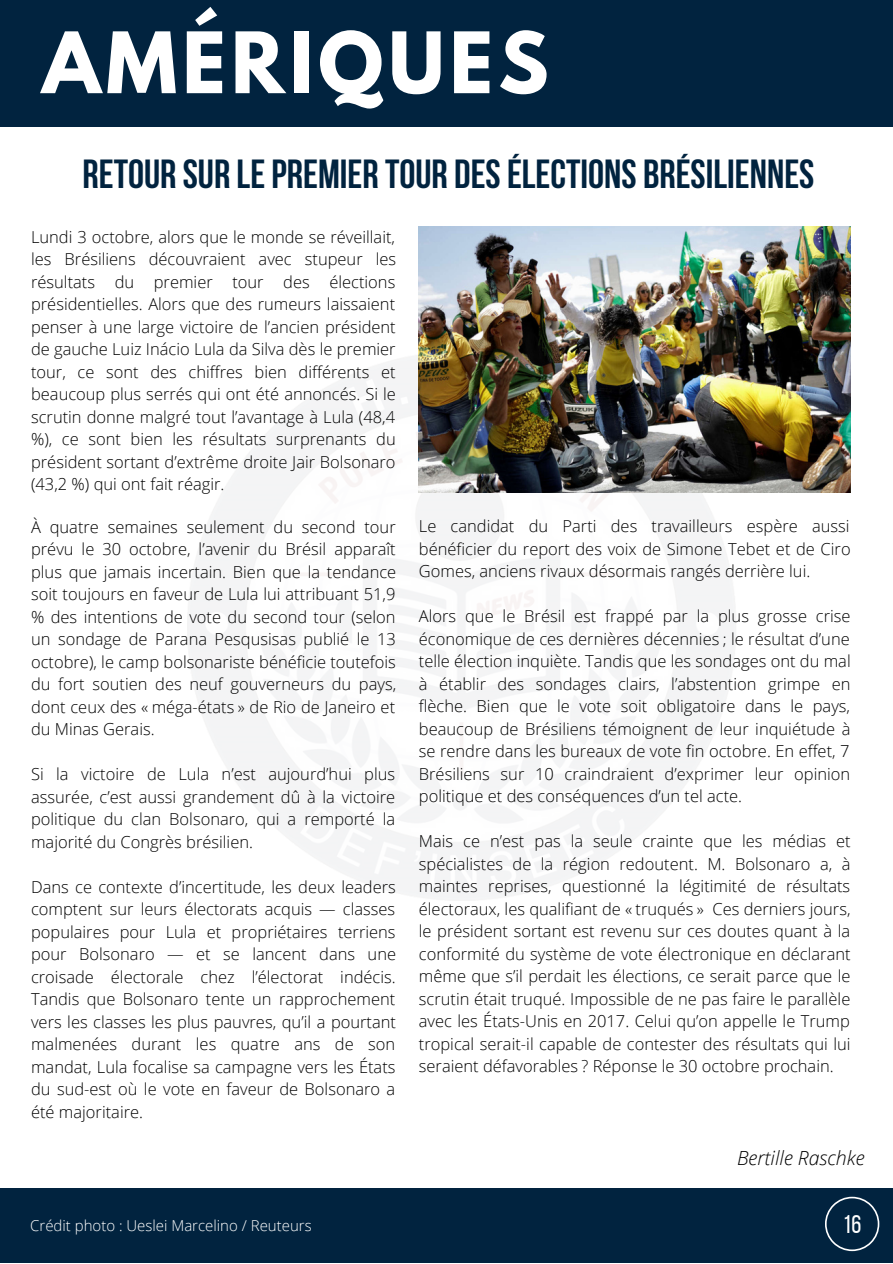
<style>
.page{position:relative;width:893px;height:1264px;background:#fff}
.page>*{position:absolute;margin:0;border:0;box-sizing:border-box;transform-origin:0 0}
.t1{font:700 75px "League Spartan";letter-spacing:.07em;color:#fff}
.t2{font:700 40.5px "Bebas Neue";color:#01233f}
.t3{font:25.5px "Bebas Neue";color:#fff}
.t4{font:italic 300 19.5px "Open Sans";color:#000}
.t5{font:300 16.5px/22.5px "Open Sans";color:#000;text-align:justify}
.t6{font:300 15px "Open Sans";color:#fff}
</style>
<div class="page">
<div style="left:0;top:1187px;width:892px;height:75px;background:#01233f"></div>
<div style="left:0;top:0;width:892px;height:127px;background:#01233f"></div>
<img style="left:188px;top:352px;width:548px;height:548px">
<img style="left:419px;top:226px;width:431px;height:267px">
<svg style="left:825px;top:1196px;width:54px;height:55px"></svg>
<h1 class="t1" style="left:42px;top:26px;width:508px">AMÉRIQUES</h1>
<h2 class="t2" style="left:82px;top:158px;width:733px">RETOUR SUR LE PREMIER TOUR DES ÉLECTIONS BRÉSILIENNES</h2>
<p class="t5" style="left:31px;top:225px;width:366px">Lundi 3 octobre, alors que le monde se réveillait, les Brésiliens découvraient avec stupeur les résultats du premier tour des élections présidentielles. Alors que des rumeurs laissaient penser à une large victoire de l’ancien président de gauche Luiz Inácio Lula da Silva dès le premier tour, ce sont des chiffres bien différents et beaucoup plus serrés qui ont été annoncés. Si le scrutin donne malgré tout l’avantage à Lula (48,4 %), ce sont bien les résultats surprenants du président sortant d’extrême droite Jair Bolsonaro (43,2 %) qui ont fait réagir.</p>
<p class="t5" style="left:31px;top:515px;width:366px">À quatre semaines seulement du second tour prévu le 30 octobre, l’avenir du Brésil apparaît plus que jamais incertain. Bien que la tendance soit toujours en faveur de Lula lui attribuant 51,9 % des intentions de vote du second tour (selon un sondage de Parana Pesqusisas publié le 13 octobre), le camp bolsonariste bénéficie toutefois du fort soutien des neuf gouverneurs du pays, dont ceux des « méga-états » de Rio de Janeiro et du Minas Gerais.</p>
<p class="t5" style="left:31px;top:762px;width:365px">Si la victoire de Lula n’est aujourd’hui plus assurée, c’est aussi grandement dû à la victoire politique du clan Bolsonaro, qui a remporté la majorité du Congrès brésilien.</p>
<p class="t5" style="left:31px;top:875px;width:366px">Dans ce contexte d’incertitude, les deux leaders comptent sur leurs électorats acquis — classes populaires pour Lula et propriétaires terriens pour Bolsonaro — et se lancent dans une croisade électorale chez l’électorat indécis.<br>Tandis que Bolsonaro tente un rapprochement vers les classes les plus pauvres, qu’il a pourtant malmenées durant les quatre ans de son mandat, Lula focalise sa campagne vers les États du sud-est où le vote en faveur de Bolsonaro a été majoritaire.</p>
<p class="t6" style="left:30px;top:1215px;width:283px">Crédit photo : Ueslei Marcelino / Reuteurs</p>
<p class="t5" style="left:419px;top:514px;width:433px">Le candidat du Parti des travailleurs espère aussi bénéficier du report des voix de Simone Tebet et de Ciro Gomes, anciens rivaux désormais rangés derrière lui.</p>
<p class="t5" style="left:419px;top:604px;width:433px">Alors que le Brésil est frappé par la plus grosse crise économique de ces dernières décennies ; le résultat d’une telle élection inquiète. Tandis que les sondages ont du mal à établir des sondages clairs, l’abstention grimpe en flèche. Bien que le vote soit obligatoire dans le pays, beaucoup de Brésiliens témoignent de leur inquiétude à se rendre dans les bureaux de vote fin octobre. En effet, 7<br>Brésiliens sur 10 craindraient d’exprimer leur opinion politique et des conséquences d’un tel acte.</p>
<p class="t5" style="left:419px;top:829px;width:433px">Mais ce n’est pas la seule crainte que les médias et spécialistes de la région redoutent. M. Bolsonaro a, à maintes reprises, questionné la légitimité de résultats électoraux, les qualifiant de « truqués » Ces derniers jours, le président sortant est revenu sur ces doutes quant à la conformité du système de vote électronique en déclarant même que s’il perdait les élections, ce serait parce que le scrutin était truqué. Impossible de ne pas faire le parallèle avec les États-Unis en 2017. Celui qu’on appelle le Trump tropical serait-il capable de contester des résultats qui lui seraient défavorables ? Réponse le 30 octobre prochain.</p>
<p class="t4" style="left:737px;top:1144px;width:129px">Bertille Raschke</p>
<h3 class="t3" style="left:842px;top:1214px;width:20px">16</h3>
</div>
